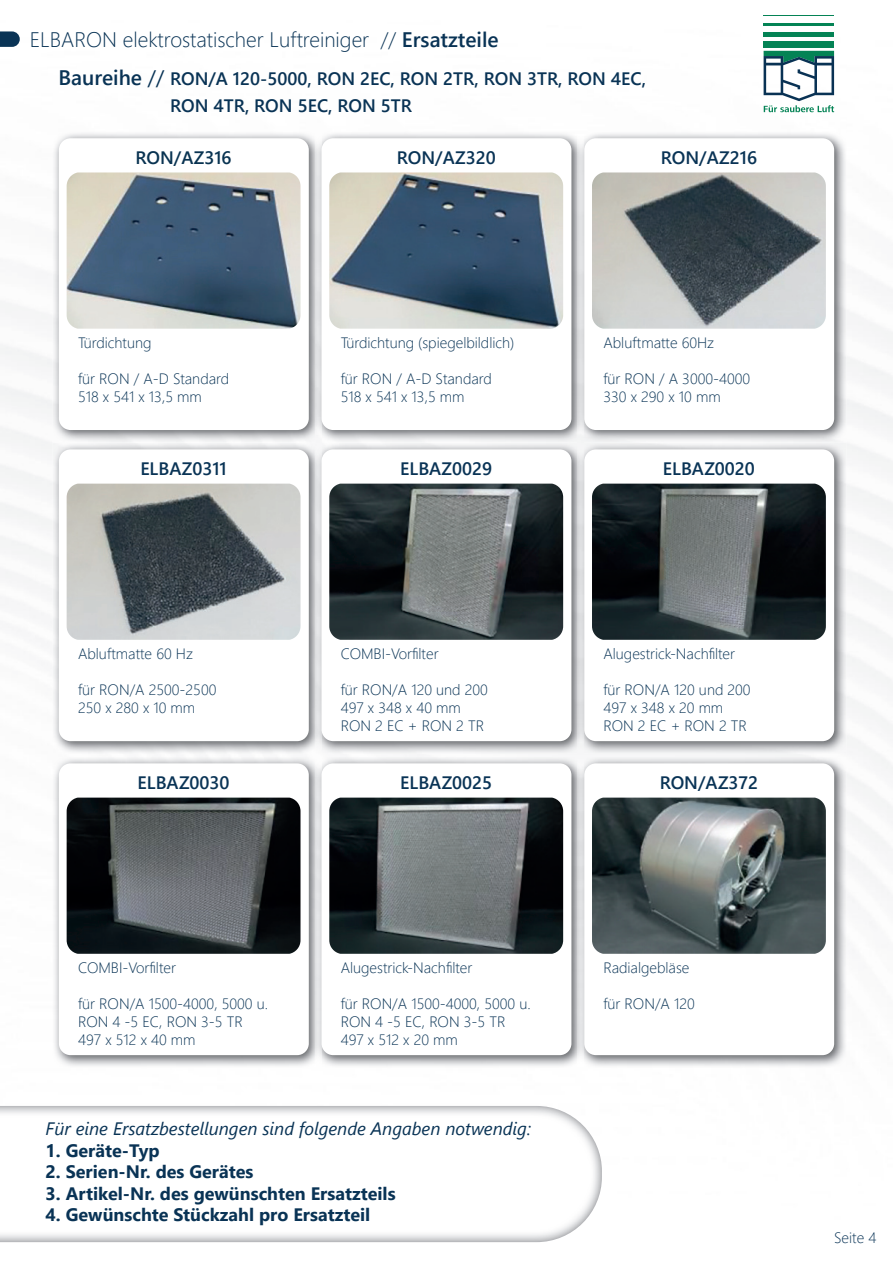
<style>
.page{position:relative;width:893px;height:1263px;background:#fff}
.page>*{position:absolute;margin:0;border:0;box-sizing:border-box;transform-origin:0 0}
.t1{font:300 21px "Segoe UI";color:#093355}
.t2{font:600 18px/26.7px "Segoe UI";color:#093355}
.t3{font:700 18px "Segoe UI";color:#093355}
.t4{font:italic 18px "Segoe UI";color:#093355}
.t5{font:600 18px "Segoe UI";color:#093351}
.t6{font:300 15px/18px "Segoe UI";color:#093355}
.s1{font-weight:600}
.s2{font-size:21px}
.s3{font-weight:400;font-size:21px}
</style>
<div class="page">
<img style="left:0;top:15px;width:893px;height:1228px">
<hr style="left:764px;top:15px;width:70px;height:1px;background:#048355">
<hr style="left:764px;top:23px;width:70px;height:3px;background:#048355">
<hr style="left:764px;top:33px;width:70px;height:4px;background:#048355">
<div style="left:764px;top:41px;width:70px;height:7px;background:#048355"></div>
<svg style="left:764px;top:51px;width:70px;height:61px"></svg>
<img style="left:53px;top:132px;width:262px;height:622px">
<div style="left:59px;top:138px;width:250px;height:292px;background:#fff;border-radius:12px"></div>
<img style="left:67px;top:172px;width:233px;height:157px">
<img style="left:321px;top:132px;width:257px;height:622px">
<img style="left:315px;top:132px;width:6px;height:622px">
<div style="left:322px;top:138px;width:249px;height:292px;background:#fff;border-radius:12px"></div>
<img style="left:329px;top:172px;width:234px;height:157px">
<img style="left:584px;top:132px;width:262px;height:622px">
<img style="left:578px;top:132px;width:6px;height:622px">
<div style="left:584px;top:138px;width:250px;height:292px;background:#fff;border-radius:12px"></div>
<img style="left:592px;top:172px;width:234px;height:157px">
<div style="left:59px;top:449px;width:250px;height:292px;background:#fff;border-radius:12px"></div>
<img style="left:67px;top:484px;width:233px;height:156px">
<div style="left:322px;top:449px;width:249px;height:292px;background:#fff;border-radius:12px"></div>
<img style="left:329px;top:484px;width:234px;height:156px">
<div style="left:584px;top:449px;width:250px;height:292px;background:#fff;border-radius:12px"></div>
<img style="left:592px;top:484px;width:234px;height:156px">
<img style="left:53px;top:757px;width:262px;height:311px">
<div style="left:59px;top:763px;width:250px;height:292px;background:#fff;border-radius:12px"></div>
<img style="left:67px;top:798px;width:233px;height:156px">
<img style="left:321px;top:757px;width:257px;height:311px">
<img style="left:315px;top:757px;width:6px;height:311px">
<div style="left:322px;top:763px;width:249px;height:292px;background:#fff;border-radius:12px"></div>
<img style="left:329px;top:798px;width:234px;height:156px">
<img style="left:584px;top:757px;width:262px;height:311px">
<img style="left:578px;top:757px;width:6px;height:311px">
<div style="left:584px;top:763px;width:250px;height:292px;background:#fff;border-radius:12px"></div>
<img style="left:592px;top:798px;width:234px;height:156px">
<svg style="left:0;top:31px;width:20px;height:16px"></svg>
<img style="left:0;top:1106px;width:602px;height:136px">
<h1 class="t1" style="left:30px;top:31px;width:470px">ELBARON elektrostatischer Luftreiniger // <span class="s1">Ersatzteile</span></h1>
<p class="t2" style="left:170px;top:67px;width:477px;text-indent:-111px"><span class="s2">Baureihe</span> <span class="s3">//</span> RON/A 120-5000, RON 2EC, RON 2TR, RON 3TR, RON 4EC,<br>RON 4TR, RON 5EC, RON 5TR</p>
<p class="t5" style="left:135px;top:151px;width:98px">RON/AZ316</p>
<p class="t2" style="left:397px;top:146px;width:100px">RON/AZ320</p>
<p class="t2" style="left:661px;top:146px;width:98px">RON/AZ216</p>
<p class="t6" style="left:78px;top:335px;width:75px">Türdichtung</p>
<p class="t6" style="left:78px;top:368px;width:153px">für RON / A-D Standard<br>518 x 541 x 13,5 mm</p>
<p class="t2" style="left:140px;top:457px;width:88px">ELBAZ0311</p>
<p class="t6" style="left:78px;top:643px;width:116px">Abluftmatte 60 Hz</p>
<p class="t6" style="left:78px;top:679px;width:140px">für RON/A 2500-2500<br>250 x 280 x 10 mm</p>
<p class="t2" style="left:138px;top:771px;width:93px">ELBAZ0030</p>
<p class="t6" style="left:78px;top:957px;width:99px">COMBI-Vorfilter</p>
<p class="t6" style="left:78px;top:993px;width:192px">für RON/A 1500-4000, 5000 u.<br>RON 4 -5 EC, RON 3-5 TR<br>497 x 512 x 40 mm</p>
<p class="t6" style="left:341px;top:335px;width:175px">Türdichtung (spiegelbildlich)</p>
<p class="t6" style="left:341px;top:368px;width:153px">für RON / A-D Standard<br>518 x 541 x 13,5 mm</p>
<p class="t2" style="left:400px;top:457px;width:94px">ELBAZ0029</p>
<p class="t6" style="left:341px;top:643px;width:99px">COMBI-Vorfilter</p>
<p class="t6" style="left:341px;top:682px;width:149px">für RON/A 120 und 200<br>497 x 348 x 40 mm<br>RON 2 EC + RON 2 TR</p>
<p class="t2" style="left:400px;top:771px;width:93px">ELBAZ0025</p>
<p class="t6" style="left:341px;top:957px;width:133px">Alugestrick-Nachfilter</p>
<p class="t6" style="left:341px;top:993px;width:192px">für RON/A 1500-4000, 5000 u.<br>RON 4 -5 EC, RON 3-5 TR<br>497 x 512 x 20 mm</p>
<p class="t4" style="left:46px;top:1121px;width:487px">Für eine Ersatzbestellungen sind folgende Angaben notwendig:</p>
<p class="t3" style="left:46px;top:1143px;width:116px">1. Geräte-Typ</p>
<p class="t3" style="left:46px;top:1165px;width:209px">2. Serien-Nr. des Gerätes</p>
<p class="t3" style="left:46px;top:1186px;width:351px">3. Artikel-Nr. des gewünschten Ersatzteils</p>
<p class="t3" style="left:46px;top:1208px;width:326px">4. Gewünschte Stückzahl pro Ersatzteil</p>
<p class="t6" style="left:603px;top:332px;width:112px">Abluftmatte 60Hz</p>
<p class="t6" style="left:603px;top:368px;width:148px">für RON / A 3000-4000<br>330 x 290 x 10 mm</p>
<p class="t2" style="left:663px;top:457px;width:93px">ELBAZ0020</p>
<p class="t6" style="left:603px;top:643px;width:133px">Alugestrick-Nachfilter</p>
<p class="t6" style="left:603px;top:682px;width:149px">für RON/A 120 und 200<br>497 x 348 x 20 mm<br>RON 2 EC + RON 2 TR</p>
<p class="t2" style="left:660px;top:771px;width:100px">RON/AZ372</p>
<p class="t6" style="left:603px;top:957px;width:87px">Radialgebläse</p>
<p class="t6" style="left:603px;top:996px;width:93px">für RON/A 120</p>
<p class="t6" style="left:834px;top:1230px;width:44px">Seite 4</p>
</div>
